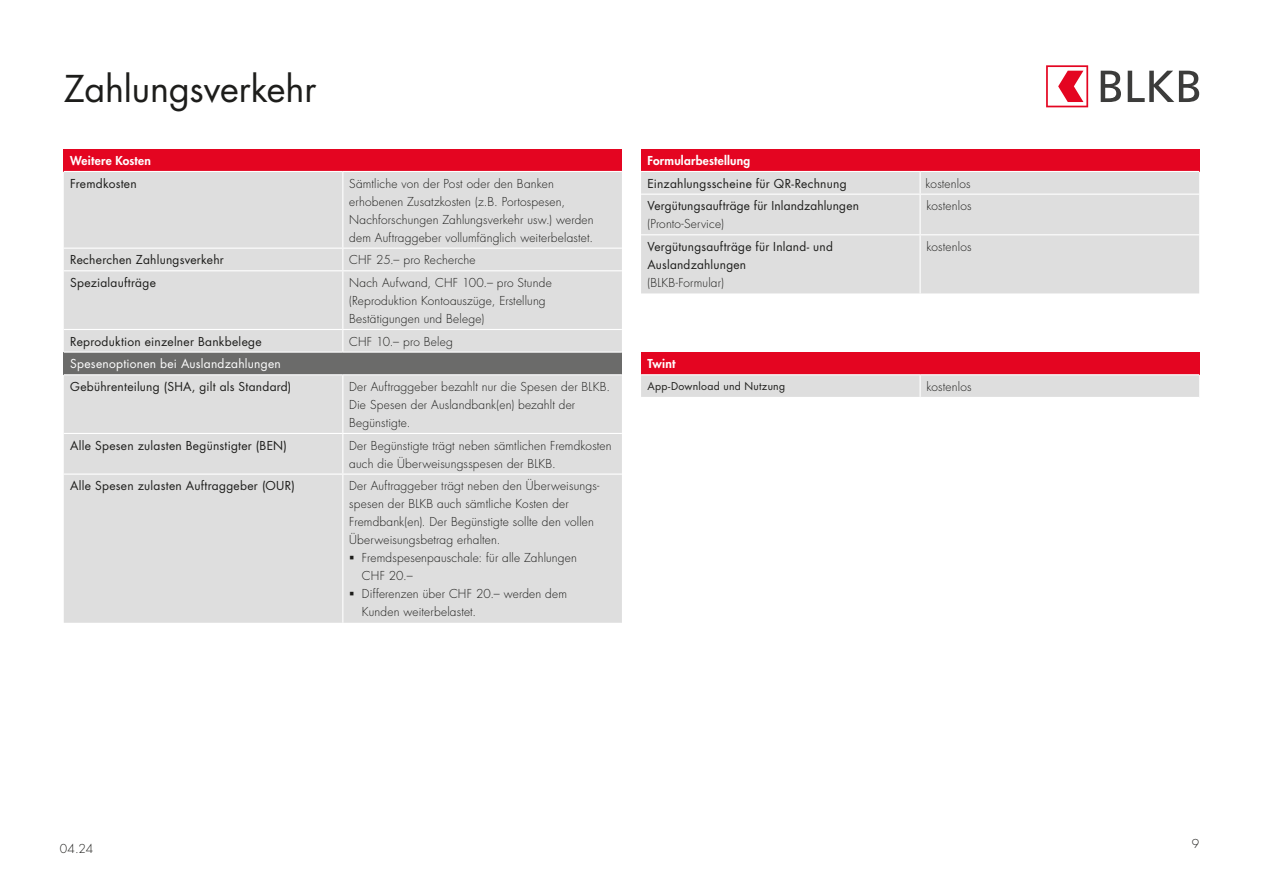
<style>
.page{position:relative;width:1263px;height:893px;background:#fff}
.page>*{position:absolute;margin:0;border:0;box-sizing:border-box;transform-origin:0 0}
.t1{font:36px "Futura Std";letter-spacing:-.005em;color:#1d1d1b}
.t2{font:300 12px/18px "Futura Std";letter-spacing:.015em;color:#1d1d1b}
.t3{font:12px/18px "Futura Std";letter-spacing:.02em;color:#1d1d1b}
.t4{font:800 12px "Futura Std";letter-spacing:.015em;color:#fff}
.t5{font:12px "Futura Std";letter-spacing:.02em;color:#fff}
.t6{font:10.5px "Futura Std";letter-spacing:.03em;color:#1d1d1b}
</style>
<div class="page">
<div style="left:641px;top:352px;width:558px;height:23px;background:#e40521"></div>
<div style="left:641px;top:375px;width:558px;height:22px;background:#dedede"></div>
<hr style="left:641px;top:374px;width:279px;height:1px;background:#fff">
<hr style="left:920px;top:374px;width:279px;height:1px;background:#fff">
<hr style="left:919px;top:375px;width:2px;height:22px;background:#fff">
<div style="left:641px;top:149px;width:558px;height:22px;background:#e40521"></div>
<div style="left:641px;top:172px;width:558px;height:121px;background:#dedede"></div>
<hr style="left:641px;top:194px;width:279px;height:1px;background:#fff">
<hr style="left:920px;top:194px;width:279px;height:1px;background:#fff">
<hr style="left:641px;top:234px;width:279px;height:1px;background:#fff">
<hr style="left:920px;top:234px;width:279px;height:1px;background:#fff">
<hr style="left:919px;top:172px;width:2px;height:22px;background:#fff">
<hr style="left:919px;top:195px;width:2px;height:39px;background:#fff">
<hr style="left:919px;top:235px;width:2px;height:58px;background:#fff">
<div style="left:64px;top:149px;width:558px;height:22px;background:#e40521"></div>
<div style="left:64px;top:172px;width:558px;height:451px;background:#dedede"></div>
<div style="left:64px;top:352px;width:558px;height:23px;background:#6b6b6a"></div>
<hr style="left:64px;top:270px;width:279px;height:1px;background:#fff">
<hr style="left:343px;top:270px;width:279px;height:1px;background:#fff">
<hr style="left:64px;top:374px;width:279px;height:1px;background:#fff">
<hr style="left:343px;top:374px;width:279px;height:1px;background:#fff">
<hr style="left:64px;top:433px;width:279px;height:1px;background:#fff">
<hr style="left:343px;top:433px;width:279px;height:1px;background:#fff">
<hr style="left:64px;top:474px;width:279px;height:1px;background:#fff">
<hr style="left:343px;top:474px;width:279px;height:1px;background:#fff">
<hr style="left:342px;top:172px;width:1px;height:76px;background:#fff">
<hr style="left:64px;top:248px;width:279px;height:1px;background:#fff">
<hr style="left:343px;top:248px;width:279px;height:1px;background:#fff">
<svg style="left:342px;top:249px;width:1px;height:21px"></svg>
<hr style="left:342px;top:271px;width:1px;height:58px;background:#fff">
<hr style="left:64px;top:329px;width:279px;height:1px;background:#fff">
<hr style="left:343px;top:329px;width:279px;height:1px;background:#fff">
<svg style="left:342px;top:330px;width:1px;height:22px"></svg>
<hr style="left:64px;top:352px;width:279px;height:1px;background:#fff">
<hr style="left:343px;top:352px;width:279px;height:1px;background:#fff">
<hr style="left:342px;top:375px;width:1px;height:58px;background:#fff">
<hr style="left:342px;top:434px;width:1px;height:40px;background:#fff">
<hr style="left:342px;top:475px;width:1px;height:148px;background:#fff">
<svg style="left:1046px;top:65px;width:42px;height:42px"></svg>
<svg style="left:1101px;top:71px;width:20px;height:31px"></svg>
<svg style="left:1128px;top:71px;width:71px;height:31px"></svg>
<h1 class="t1" style="left:64px;top:66px;width:254px">Zahlungsverkehr</h1>
<p class="t4" style="left:70px;top:153px;width:82px">Weitere Kosten</p>
<p class="t3" style="left:70px;top:174px;width:68px">Fremdkosten</p>
<p class="t2" style="left:349px;top:175px;width:246px">Sämtliche von der Post oder den Banken erhobenen Zusatzkosten (z.B. Portospesen, Nachforschungen Zahlungsverkehr usw.) werden dem Auftraggeber vollumfänglich weiterbelastet.</p>
<p class="t3" style="left:70px;top:251px;width:155px">Recherchen Zahlungsverkehr</p>
<p class="t2" style="left:349px;top:251px;width:128px">CHF 25.– pro Recherche</p>
<p class="t3" style="left:70px;top:274px;width:87px">Spezialaufträge</p>
<p class="t2" style="left:349px;top:274px;width:204px">Nach Aufwand, CHF 100.– pro Stunde (Reproduktion Kontoauszüge, Erstellung<br>Bestätigungen und Belege)</p>
<p class="t3" style="left:70px;top:332px;width:193px">Reproduktion einzelner Bankbelege</p>
<p class="t2" style="left:349px;top:333px;width:105px">CHF 10.– pro Beleg</p>
<p class="t5" style="left:70px;top:356px;width:212px">Spesenoptionen bei Auslandzahlungen</p>
<p class="t3" style="left:70px;top:378px;width:223px">Gebührenteilung (SHA, gilt als Standard)</p>
<p class="t2" style="left:349px;top:378px;width:262px">Der Auftraggeber bezahlt nur die Spesen der BLKB.<br>Die Spesen der Auslandbank(en) bezahlt der<br>Begünstigte.</p>
<p class="t3" style="left:70px;top:436px;width:218px">Alle Spesen zulasten Begünstigter (BEN)</p>
<p class="t2" style="left:349px;top:437px;width:264px">Der Begünstigte trägt neben sämtlichen Fremdkosten auch die Überweisungsspesen der BLKB.</p>
<p class="t3" style="left:70px;top:477px;width:226px">Alle Spesen zulasten Auftraggeber (OUR)</p>
<p class="t2" style="left:349px;top:477px;width:252px">Der Auftraggeber trägt neben den Überweisungs&shy;spesen der BLKB auch sämtliche Kosten der Fremdbank(en). Der Begünstigte sollte den vollen Überweisungsbetrag erhalten.</p>
<p class="t2" style="left:362px;top:549px;width:216px;text-indent:-13px">▪ Fremdspesenpauschale: für alle Zahlungen<br>CHF 20.–</p>
<p class="t2" style="left:362px;top:585px;width:207px;text-indent:-13px">▪ Differenzen über CHF 20.– werden dem<br>Kunden weiterbelastet.</p>
<p class="t4" style="left:647px;top:153px;width:104px">Formularbestellung</p>
<p class="t3" style="left:647px;top:174px;width:201px">Einzahlungsscheine für QR-Rechnung</p>
<p class="t2" style="left:925px;top:175px;width:46px">kostenlos</p>
<p class="t3" style="left:647px;top:197px;width:213px">Vergütungsaufträge für Inlandzahlungen</p>
<p class="t2" style="left:647px;top:215px;width:78px">(Pronto-Service)</p>
<p class="t2" style="left:926px;top:197px;width:46px">kostenlos</p>
<p class="t3" style="left:647px;top:238px;width:187px">Vergütungsaufträge für Inland- und<br>Auslandzahlungen</p>
<p class="t2" style="left:647px;top:274px;width:78px">(BLKB-Formular)</p>
<p class="t2" style="left:926px;top:238px;width:46px">kostenlos</p>
<p class="t4" style="left:647px;top:356px;width:29px">Twint</p>
<p class="t6" style="left:647px;top:379px;width:139px">App-Download und Nutzung</p>
<p class="t2" style="left:926px;top:378px;width:46px">kostenlos</p>
<p class="t2" style="left:60px;top:840px;width:35px">04.24</p>
<p class="t2" style="left:1192px;top:835px;width:9px">9</p>
</div>
